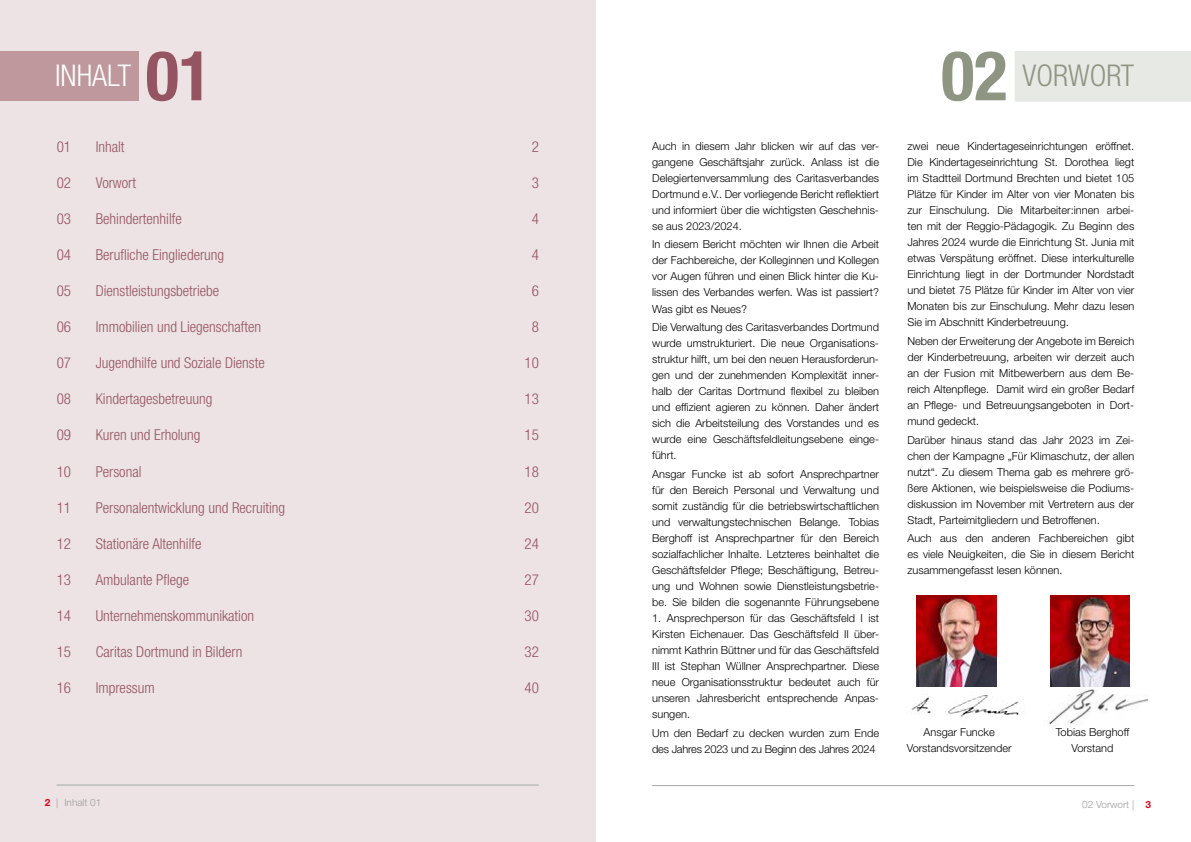
<style>
.page{position:relative;width:1191px;height:842px;background:#fff}
.page>*{position:absolute;margin:0;border:0;box-sizing:border-box;transform-origin:0 0}
.t1{font:700 condensed 69px "Helvetica Neue LT Std";color:#945461}
.t2{font:700 condensed 69px "Helvetica Neue LT Std";color:#8e9683}
.t3{font:300 condensed 30px "Helvetica Neue LT Std";color:#8e9683}
.t4{font:300 condensed 30px "Helvetica Neue LT Std";color:#fff}
.t5{font:300 condensed 15px "Helvetica Neue LT Std";color:#945461}
.t6{font:300 11px/16px "Helvetica Neue LT Std";color:#000;text-align:justify}
.t7{font:300 11px/16px "Helvetica Neue LT Std";letter-spacing:-.02em;color:#000}
.t8{font:300 10px "Helvetica Neue LT Std";color:#9d9d9c}
.s1{font-weight:700;color:#e3051b}
</style>
<div class="page">
<hr style="left:652px;top:785px;width:482px;height:1px;background:#a8a8a7">
<div style="left:0;top:0;width:595px;height:842px;background:#ede3e4"></div>
<div style="left:1015px;top:51px;width:176px;height:51px;background:#e7e9e4"></div>
<img style="left:1049px;top:689px;width:99px;height:37px">
<img style="left:911px;top:694px;width:113px;height:23px">
<div style="left:0;top:51px;width:139px;height:50px;background:#be989c"></div>
<hr style="left:57px;top:785px;width:482px;height:1px;background:#a8a8a7">
<img style="left:1050px;top:595px;width:79px;height:91px">
<img style="left:916px;top:595px;width:80px;height:91px">
<h2 class="t4" style="left:55px;top:58px;width:78px">INHALT</h2>
<h1 class="t1" style="left:146px;top:34px;width:68px">01</h1>
<h1 class="t2" style="left:941px;top:34px;width:68px">02</h1>
<h2 class="t3" style="left:1022px;top:58px;width:113px">VORWORT</h2>
<h3 class="t5" style="left:57px;top:139px;width:16px">01</h3>
<h3 class="t5" style="left:96px;top:139px;width:30px">Inhalt</h3>
<h3 class="t5" style="left:531px;top:139px;width:9px">2</h3>
<h3 class="t5" style="left:57px;top:175px;width:16px">02</h3>
<h3 class="t5" style="left:96px;top:175px;width:42px">Vorwort</h3>
<h3 class="t5" style="left:531px;top:175px;width:9px">3</h3>
<h3 class="t5" style="left:57px;top:211px;width:16px">03</h3>
<h3 class="t5" style="left:96px;top:211px;width:88px">Behindertenhilfe</h3>
<h3 class="t5" style="left:531px;top:211px;width:9px">4</h3>
<h3 class="t5" style="left:57px;top:247px;width:16px">04</h3>
<h3 class="t5" style="left:96px;top:247px;width:130px">Berufliche Eingliederung</h3>
<h3 class="t5" style="left:531px;top:247px;width:9px">4</h3>
<h3 class="t5" style="left:57px;top:283px;width:16px">05</h3>
<h3 class="t5" style="left:96px;top:283px;width:125px">Dienstleistungsbetriebe</h3>
<h3 class="t5" style="left:531px;top:283px;width:9px">6</h3>
<h3 class="t5" style="left:57px;top:319px;width:16px">06</h3>
<h3 class="t5" style="left:96px;top:319px;width:167px">Immobilien und Liegenschaften</h3>
<h3 class="t5" style="left:531px;top:319px;width:9px">8</h3>
<h3 class="t5" style="left:57px;top:355px;width:16px">07</h3>
<h3 class="t5" style="left:96px;top:355px;width:170px">Jugendhilfe und Soziale Dienste</h3>
<h3 class="t5" style="left:524px;top:355px;width:16px">10</h3>
<h3 class="t5" style="left:57px;top:391px;width:16px">08</h3>
<h3 class="t5" style="left:96px;top:391px;width:118px">Kindertagesbetreuung</h3>
<h3 class="t5" style="left:524px;top:391px;width:16px">13</h3>
<h3 class="t5" style="left:57px;top:427px;width:16px">09</h3>
<h3 class="t5" style="left:96px;top:427px;width:106px">Kuren und Erholung</h3>
<h3 class="t5" style="left:524px;top:427px;width:16px">15</h3>
<h3 class="t5" style="left:57px;top:463px;width:16px">10</h3>
<h3 class="t5" style="left:96px;top:463px;width:47px">Personal</h3>
<h3 class="t5" style="left:524px;top:463px;width:16px">18</h3>
<h3 class="t5" style="left:57px;top:499px;width:16px">11</h3>
<h3 class="t5" style="left:96px;top:499px;width:191px">Personalentwicklung und Recruiting</h3>
<h3 class="t5" style="left:524px;top:499px;width:16px">20</h3>
<h3 class="t5" style="left:57px;top:535px;width:16px">12</h3>
<h3 class="t5" style="left:96px;top:535px;width:107px">Stationäre Altenhilfe</h3>
<h3 class="t5" style="left:524px;top:535px;width:16px">24</h3>
<h3 class="t5" style="left:57px;top:571px;width:16px">13</h3>
<h3 class="t5" style="left:96px;top:571px;width:95px">Ambulante Pflege</h3>
<h3 class="t5" style="left:524px;top:571px;width:16px">27</h3>
<h3 class="t5" style="left:57px;top:607px;width:16px">14</h3>
<h3 class="t5" style="left:96px;top:607px;width:160px">Unternehmenskommunikation</h3>
<h3 class="t5" style="left:524px;top:607px;width:16px">30</h3>
<h3 class="t5" style="left:57px;top:643px;width:16px">15</h3>
<h3 class="t5" style="left:96px;top:643px;width:148px">Caritas Dortmund in Bildern</h3>
<h3 class="t5" style="left:524px;top:643px;width:16px">32</h3>
<h3 class="t5" style="left:57px;top:679px;width:16px">16</h3>
<h3 class="t5" style="left:96px;top:679px;width:60px">Impressum</h3>
<h3 class="t5" style="left:524px;top:679px;width:16px">40</h3>
<p class="t6" style="left:652px;top:137px;width:228px">Auch in diesem Jahr blicken wir auf das ver&shy;gangene Geschäftsjahr zurück. Anlass ist die Delegiertenversammlung des Caritasverbandes Dortmund e.V.. Der vorliegende Bericht reflektiert und informiert über die wichtigsten Geschehnis&shy;se aus 2023/2024.</p>
<p class="t6" style="left:652px;top:236px;width:228px">In diesem Bericht möchten wir Ihnen die Arbeit der Fachbereiche, der Kolleginnen und Kollegen vor Augen führen und einen Blick hinter die Ku&shy;lissen des Verbandes werfen. Was ist passiert?<br>Was gibt es Neues?</p>
<p class="t6" style="left:652px;top:319px;width:228px">Die Verwaltung des Caritasverbandes Dortmund wurde umstrukturiert. Die neue Organisations&shy;struktur hilft, um bei den neuen Herausforderun&shy;gen und der zunehmenden Komplexität inner&shy;halb der Caritas Dortmund flexibel zu bleiben und effizient agieren zu können. Daher ändert sich die Arbeitsteilung des Vorstandes und es wurde eine Geschäftsfeldleitungsebene einge&shy;führt.</p>
<p class="t6" style="left:652px;top:466px;width:228px">Ansgar Funcke ist ab sofort Ansprechpartner für den Bereich Personal und Verwaltung und somit zuständig für die betriebswirtschaftlichen und verwaltungstechnischen Belange. Tobias Berghoff ist Ansprechpartner für den Bereich sozialfachlicher Inhalte. Letzteres beinhaltet die Geschäftsfelder Pflege; Beschäftigung, Betreu&shy;ung und Wohnen sowie Dienstleistungsbetrie&shy;be. Sie bilden die sogenannte Führungsebene</p>
<p class="t6" style="left:652px;top:610px;width:228px">1. Ansprechperson für das Geschäftsfeld I ist Kirsten Eichenauer. Das Geschäftsfeld II über&shy;nimmt Kathrin Büttner und für das Geschäftsfeld III ist Stephan Wüllner Ansprechpartner. Diese neue Organisationsstruktur bedeutet auch für unseren Jahresbericht entsprechende Anpas&shy;sungen.</p>
<p class="t7" style="left:652px;top:725px;width:228px">Um den Bedarf zu decken wurden zum Ende des Jahres 2023 und zu Beginn des Jahres 2024</p>
<p class="t6" style="left:907px;top:138px;width:228px">zwei neue Kindertageseinrichtungen eröffnet.<br>Die Kindertageseinrichtung St. Dorothea liegt im Stadtteil Dortmund Brechten und bietet 105<br>Plätze für Kinder im Alter von vier Monaten bis zur Einschulung. Die Mitarbeiter:innen arbei&shy;ten mit der Reggio-Pädagogik. Zu Beginn des Jahres 2024 wurde die Einrichtung St. Junia mit etwas Verspätung eröffnet. Diese interkulturelle Einrichtung liegt in der Dortmunder Nordstadt und bietet 75 Plätze für Kinder im Alter von vier Monaten bis zur Einschulung. Mehr dazu lesen Sie im Abschnitt Kinderbetreuung.</p>
<p class="t6" style="left:907px;top:332px;width:228px">Neben der Erweiterung der Angebote im Bereich der Kinderbetreuung, arbeiten wir derzeit auch an der Fusion mit Mitbewerbern aus dem Be&shy;reich Altenpflege. Damit wird ein großer Bedarf an Pflege- und Betreuungsangeboten in Dort&shy;mund gedeckt.</p>
<p class="t6" style="left:907px;top:431px;width:228px">Darüber hinaus stand das Jahr 2023 im Zei&shy;chen der Kampagne „Für Klimaschutz, der allen nutzt“. Zu diesem Thema gab es mehrere grö&shy;ßere Aktionen, wie beispielsweise die Podiums&shy;diskussion im November mit Vertretern aus der Stadt, Parteimitgliedern und Betroffenen.</p>
<p class="t6" style="left:907px;top:530px;width:228px">Auch aus den anderen Fachbereichen gibt es viele Neuigkeiten, die Sie in diesem Bericht zusammengefasst lesen können.</p>
<p class="t6" style="left:906px;top:724px;width:106px;text-align:center">Ansgar Funcke<br>Vorstandsvorsitzender</p>
<p class="t6" style="left:1055px;top:724px;width:75px;text-align:center">Tobias Berghoff<br>Vorstand</p>
<p class="t8" style="left:45px;top:796px;width:58px"><span class="s1">2</span> | Inhalt 01</p>
<p class="t8" style="left:1082px;top:798px;width:70px">02 Vorwort | <span class="s1">3</span></p>
</div>
